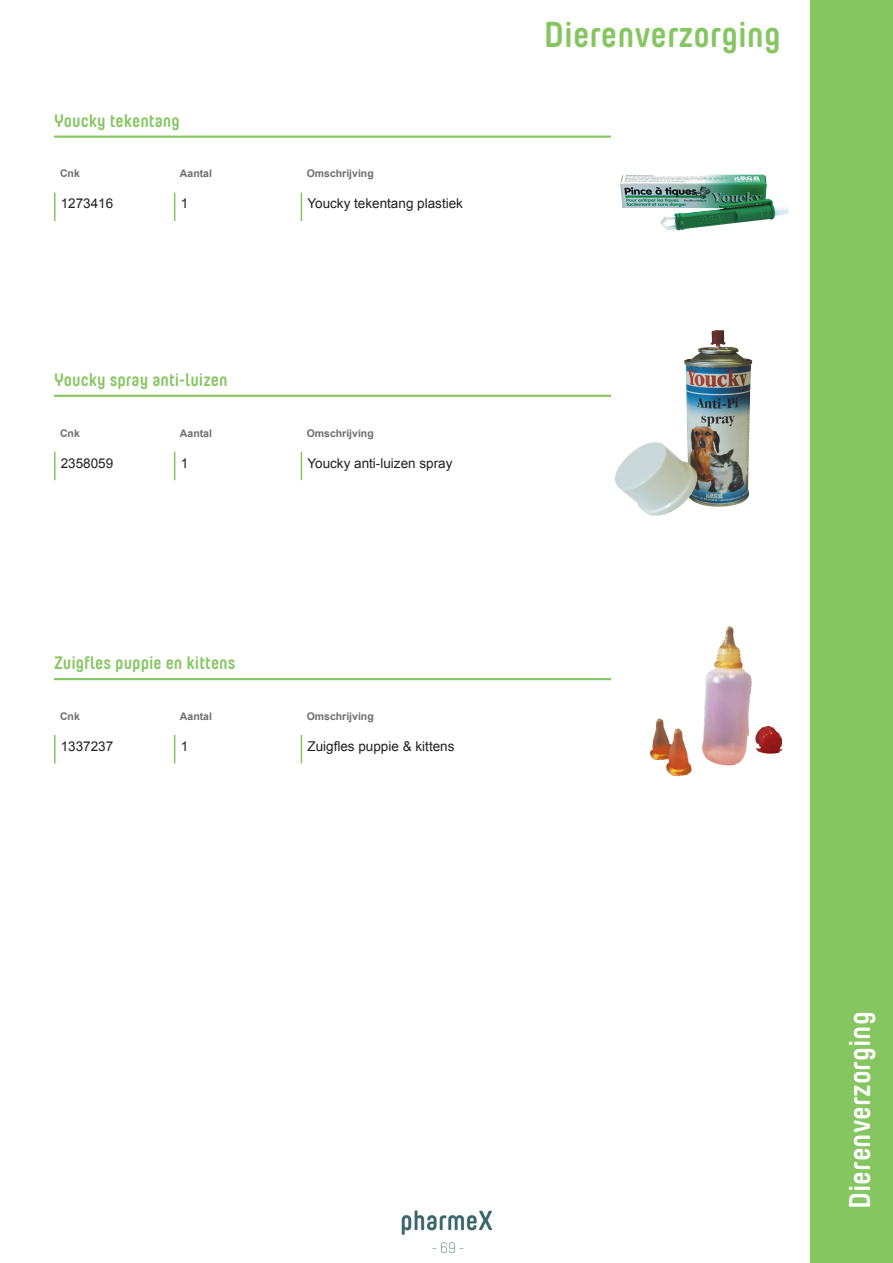
<style>
.page{position:relative;width:893px;height:1263px;background:#fff}
.page>*{position:absolute;margin:0;border:0;box-sizing:border-box;transform-origin:0 0}
.t1{font:700 36px "Yummo";color:#85c661}
.t2{font:700 30px "Yummo";color:#fff}
.Tussentitel_dieren{font:700 18px "Yummo";color:#85c661}
.t3{font:100 15px "Yummo";color:#3b666d}
.t4{font:13.5px "Arial";color:#231f20}
.t5{font:700 10.5px "Arial";color:#6c6d70}
</style>
<div class="page">
<div style="left:810px;top:0;width:83px;height:1263px;background:#85c661"></div>
<img style="left:401px;top:1210px;width:92px;height:25px">
<hr style="left:54px;top:136px;width:557px;height:2px;background:#85c661">
<hr style="left:54px;top:192px;width:2px;height:29px;background:#85c661">
<svg style="left:174px;top:192px;width:1px;height:29px"></svg>
<svg style="left:301px;top:192px;width:1px;height:29px"></svg>
<img style="left:620px;top:174px;width:169px;height:57px">
<hr style="left:54px;top:395px;width:557px;height:2px;background:#85c661">
<hr style="left:54px;top:452px;width:2px;height:28px;background:#85c661">
<svg style="left:174px;top:452px;width:1px;height:28px"></svg>
<svg style="left:301px;top:452px;width:1px;height:28px"></svg>
<hr style="left:54px;top:678px;width:557px;height:2px;background:#85c661">
<hr style="left:54px;top:735px;width:2px;height:28px;background:#85c661">
<svg style="left:174px;top:735px;width:1px;height:28px"></svg>
<svg style="left:301px;top:735px;width:1px;height:28px"></svg>
<img style="left:610px;top:330px;width:142px;height:186px">
<img style="left:649px;top:626px;width:133px;height:151px">
<p class="Tussentitel_dieren" style="left:54px;top:104px;width:127px">Youcky tekentang</p>
<p class="t5" style="left:60px;top:167px;width:21px">Cnk</p>
<p class="t5" style="left:180px;top:167px;width:34px">Aantal</p>
<p class="t5" style="left:307px;top:167px;width:69px">Omschrijving</p>
<p class="t4" style="left:61px;top:195px;width:54px">1273416</p>
<p class="t4" style="left:181px;top:195px;width:9px">1</p>
<p class="t4" style="left:307px;top:195px;width:157px">Youcky tekentang plastiek</p>
<p class="Tussentitel_dieren" style="left:54px;top:363px;width:175px">Youcky spray anti-luizen</p>
<p class="t5" style="left:60px;top:426px;width:21px">Cnk</p>
<p class="t5" style="left:180px;top:426px;width:34px">Aantal</p>
<p class="t5" style="left:307px;top:426px;width:69px">Omschrijving</p>
<p class="t4" style="left:61px;top:454px;width:54px">2358059</p>
<p class="t4" style="left:181px;top:454px;width:9px">1</p>
<p class="t4" style="left:307px;top:454px;width:147px">Youcky anti-luizen spray</p>
<p class="Tussentitel_dieren" style="left:54px;top:647px;width:183px">Zuigfles puppie en kittens</p>
<p class="t5" style="left:60px;top:709px;width:21px">Cnk</p>
<p class="t5" style="left:180px;top:709px;width:34px">Aantal</p>
<p class="t5" style="left:307px;top:709px;width:69px">Omschrijving</p>
<p class="t4" style="left:61px;top:737px;width:54px">1337237</p>
<p class="t4" style="left:181px;top:737px;width:9px">1</p>
<p class="t4" style="left:307px;top:737px;width:149px">Zuigfles puppie &amp; kittens</p>
<h1 class="t1" style="left:544px;top:2px;width:238px">Dierenverzorging</h1>
<p class="t3" style="left:432px;top:1239px;width:34px">- 69 -</p>
<h2 class="t2" style="left:832px;top:1209px;width:199px;rotate:-90deg">Dierenverzorging</h2>
</div>
